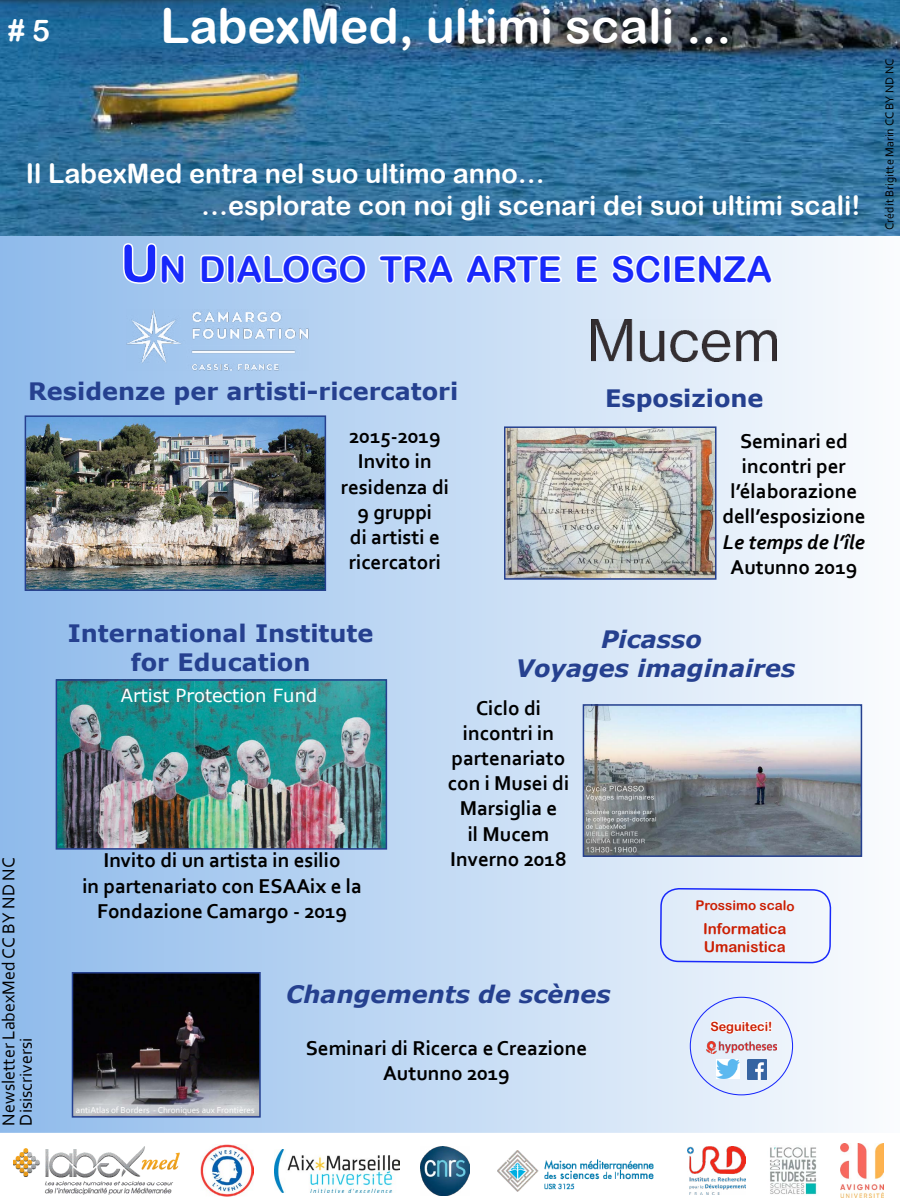
<style>
.page{position:relative;width:900px;height:1200px;background:#fff}
.page>*{position:absolute;margin:0;border:0;box-sizing:border-box;transform-origin:0 0}
.t1{font:48px "Arial Rounded MT Bold";color:#fff}
.t2{font:35.7px "Arial Rounded MT Bold";color:#1828fb}
.t3{font:30px "Arial Rounded MT Bold";color:#fff}
.t4{font:27px/32.4px "Arial Rounded MT Bold";color:#fff}
.t5{font:700 24px/28.8px "Verdana";color:#25408f;text-align:center}
.t6{font:italic 700 24px/28.8px "Verdana";color:#25408f;text-align:center}
.t7{font:700 21px/25.2px "Corbel";color:#000;text-align:center}
.t8{font:italic 700 21px "Corbel";color:#000}
.t9{font:18px/17.2px "Corbel";color:#000}
.t10{font:18px "Verdana";color:#fff}
.t11{font:15px/17.9px "Arial Rounded MT Bold";color:#cb1f03}
.t12{font:13.5px "Arial Rounded MT Bold";color:#cb1f03}
.t13{font:12.6px "Arial Rounded MT Bold";color:#cb1f03}
.t14{font:12px "Corbel";color:#000}
.t15{font:9px "Corbel";color:#fff}
.s1{font-size:51px}
</style>
<div class="page">
<div style="left:0;top:228px;width:900px;height:972px;background:linear-gradient(to right,#8fbaeb,#fafbfe)"></div>
<div style="left:0;top:1134px;width:900px;height:66px;background:#fff"></div>
<img style="left:0;top:0;width:900px;height:236px">
<img style="left:13px;top:1147px;width:166px;height:48px">
<img style="left:421px;top:1146px;width:49px;height:49px">
<img style="left:770px;top:1147px;width:47px;height:48px">
<img style="left:497px;top:1150px;width:157px;height:41px">
<img style="left:688px;top:1147px;width:58px;height:48px">
<img style="left:275px;top:1149px;width:124px;height:43px">
<img style="left:201px;top:1144px;width:52px;height:53px">
<img style="left:840px;top:1144px;width:44px;height:54px">
<svg style="left:659px;top:887px;width:173px;height:77px"></svg>
<img style="left:28px;top:418px;width:295px;height:170px">
<div style="left:25px;top:415px;width:301px;height:176px;border:2px solid #25408f"></div>
<img style="left:586px;top:707px;width:273px;height:147px">
<div style="left:583px;top:704px;width:279px;height:153px;border:2px solid #25408f"></div>
<img style="left:507px;top:429px;width:207px;height:148px">
<div style="left:504px;top:426px;width:213px;height:154px;border:2px solid #25408f"></div>
<img style="left:59px;top:682px;width:325px;height:165px">
<div style="left:56px;top:679px;width:331px;height:171px;border:2px solid #25408f"></div>
<img style="left:126px;top:309px;width:182px;height:61px">
<img style="left:592px;top:320px;width:185px;height:42px">
<img style="left:707px;top:1042px;width:69px;height:12px">
<svg style="left:709px;top:982px;width:65px;height:99px"></svg>
<svg style="left:121px;top:241px;width:65px;height:45px"></svg>
<svg style="left:198px;top:252px;width:171px;height:34px"></svg>
<svg style="left:376px;top:252px;width:80px;height:34px"></svg>
<svg style="left:463px;top:252px;width:102px;height:34px"></svg>
<svg style="left:573px;top:252px;width:28px;height:34px"></svg>
<svg style="left:609px;top:252px;width:166px;height:34px"></svg>
<img style="left:75px;top:975px;width:183px;height:140px">
<div style="left:72px;top:972px;width:189px;height:146px;border:2px solid #25408f"></div>
<h3 class="t3" style="left:8px;top:12px;width:43px"># 5</h3>
<h1 class="t1" style="left:161px;top:-3px;width:572px">LabexMed, ultimi scali ...</h1>
<p class="t4" style="left:201px;top:157px;width:661px;text-indent:-175px">Il LabexMed entra nel suo ultimo anno…<br>…esplorate con noi gli scenari dei suoi ultimi scali!</p>
<h2 class="t2" style="left:120px;top:248px;width:653px"><span class="s1">U</span>N DIALOGO TRA ARTE E SCIENZA</h2>
<p class="t14" style="left:882px;top:230px;width:172px;rotate:-90deg">Crédit Brigitte Marin CC BY ND NC</p>
<p class="t5" style="left:28px;top:377px;width:432px">Residenze per artisti-ricercatori</p>
<p class="t7" style="left:341px;top:423px;width:110px">2015-2019<br>Invito in residenza di<br>9 gruppi<br>di artisti e ricercatori</p>
<p class="t5" style="left:605px;top:384px;width:160px">Esposizione</p>
<p class="t7" style="left:722px;top:428px;width:145px">Seminari ed incontri per l’élaborazione dell’esposizione</p>
<p class="t8" style="left:723px;top:529px;width:144px">Le temps de l’île</p>
<p class="t7" style="left:731px;top:554px;width:128px">Autunno 2019</p>
<p class="t9" style="left:0;top:1126px;width:269px;rotate:-90deg">Newsletter LabexMed CC BY ND NC<br>Disiscriversi</p>
<p class="t5" style="left:68px;top:618px;width:307px">International Institute for Education</p>
<p class="t10" style="left:121px;top:684px;width:198px">Artist Protection Fund</p>
<p class="t7" style="left:82px;top:847px;width:281px">Invito di un artista in esilio<br>in partenariato con ESAAix e la<br>Fondazione Camargo - 2019</p>
<p class="t6" style="left:516px;top:624px;width:281px">Picasso<br>Voyages imaginaires</p>
<p class="t7" style="left:448px;top:695px;width:123px">Ciclo di incontri in partenariato con i Musei di<br>Marsiglia e<br>il Mucem<br>Inverno 2018</p>
<p class="t12" style="left:696px;top:897px;width:101px;rotate:1deg">Prossimo scalo</p>
<p class="t11" style="left:703px;top:919px;width:85px;rotate:1deg">Informatica<br>Umanistica</p>
<p class="t15" style="left:76px;top:1104px;width:180px">antiAtlas of Borders - Chroniques aux Frontières</p>
<p class="t6" style="left:286px;top:979px;width:326px">Changements de scènes</p>
<p class="t7" style="left:306px;top:1035px;width:283px">Seminari di Ricerca e Creazione<br>Autunno 2019</p>
<p class="t13" style="left:710px;top:1019px;width:63px">Seguiteci!</p>
</div>
